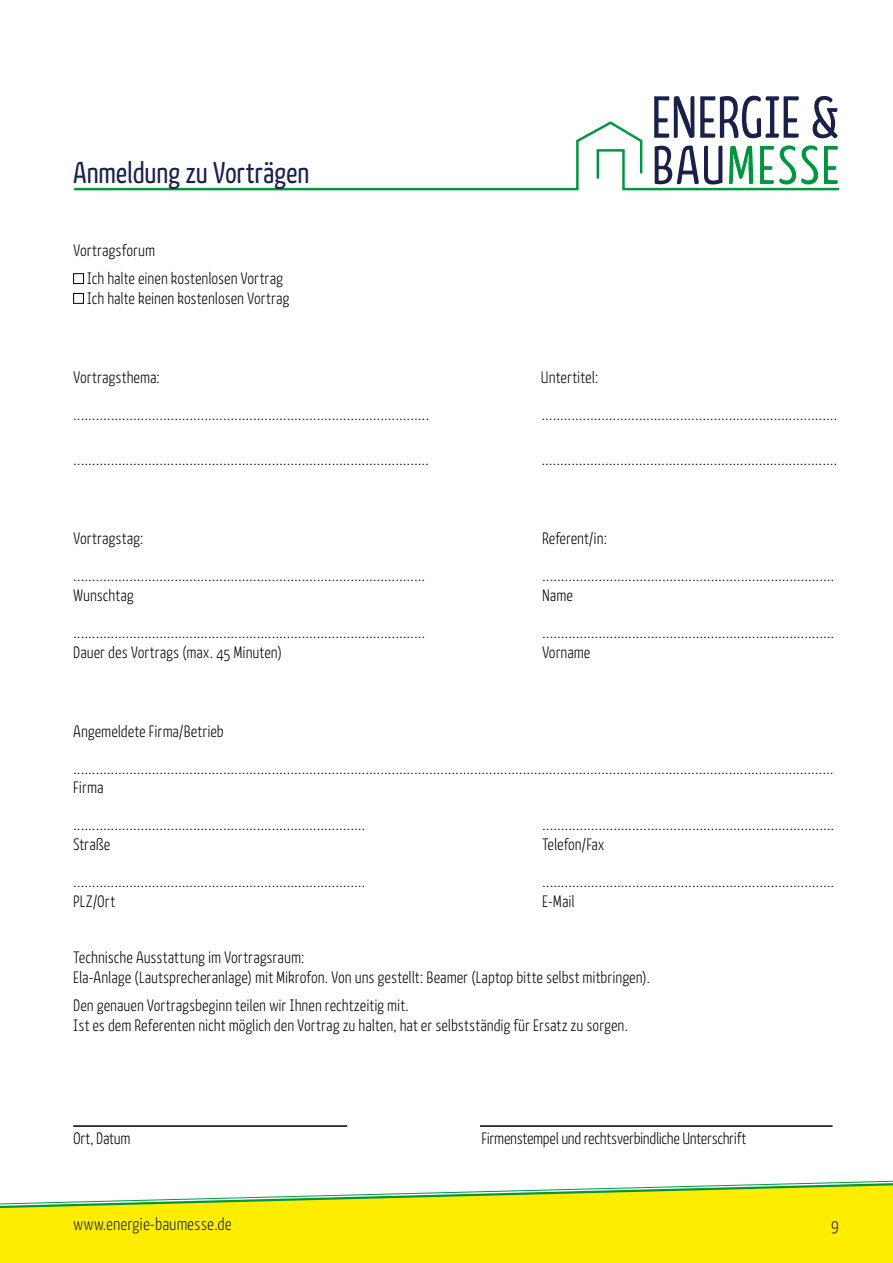
<style>
.page{position:relative;width:893px;height:1263px;background:#fff}
.page>*{position:absolute;margin:0;border:0;box-sizing:border-box;transform-origin:0 0}
.t1{font:59.1px "Kava Pro";letter-spacing:-.01em;color:#19204a}
.t2{font:54.3px "Kava Pro";letter-spacing:.02em;color:#00963f}
.t3{font:30px "Kava Pro";letter-spacing:-.005em;color:#19204a}
.t4{font:300 17.55px "Kava Pro";color:#19204a}
.t5{font:300 16.5px/19.8px "Kava Pro";color:#000}
.t6{font:300 16.5px "Kava Pro";letter-spacing:-.02em;color:#000}
.s1{color:#19204a}
</style>
<div class="page">
<svg style="left:0;top:1182px;width:893px;height:81px"></svg>
<svg style="left:74px;top:121px;width:766px;height:70px"></svg>
<div style="left:73px;top:273px;width:11px;height:11px;border:1px solid #000"></div>
<div style="left:73px;top:293px;width:11px;height:11px;border:1px solid #000"></div>
<hr style="left:73px;top:1125px;width:274px;height:2px;background:#000">
<hr style="left:480px;top:1125px;width:353px;height:2px;background:#000">
<h3 class="t3" style="left:73px;top:154px;width:238px">Anmeldung zu Vorträgen</h3>
<p class="t5" style="left:87px;top:235px;width:198px;line-height:28.3px;text-indent:-14px">Vortragsforum<br>Ich halte einen kostenlosen Vortrag</p>
<p class="t5" style="left:87px;top:287px;width:204px">Ich halte keinen kostenlosen Vortrag</p>
<h1 class="t1" style="left:651px;top:80px;width:191px">ENERGIE &amp;</h1>
<h2 class="t2" style="left:652px;top:131px;width:189px"><span class="s1">BAU</span>MESSE</h2>
<p class="t5" style="left:73px;top:367px;width:88px">Vortragsthema:</p>
<p class="t5" style="left:541px;top:367px;width:59px">Untertitel:</p>
<p class="t5" style="left:73px;top:404px;width:357px">...............................................................................................</p>
<p class="t5" style="left:541px;top:404px;width:297px">...............................................................................</p>
<p class="t5" style="left:73px;top:449px;width:357px">...............................................................................................</p>
<p class="t5" style="left:541px;top:449px;width:297px">...............................................................................</p>
<p class="t5" style="left:73px;top:528px;width:72px">Vortragstag:</p>
<p class="t5" style="left:73px;top:565px;width:354px">..............................................................................................<br>Wunschtag</p>
<p class="t5" style="left:73px;top:621px;width:354px">..............................................................................................<br>Dauer des Vortrags (max. 45 Minuten)</p>
<p class="t5" style="left:542px;top:528px;width:67px">Referent/in:</p>
<p class="t5" style="left:542px;top:565px;width:294px">..............................................................................<br>Name</p>
<p class="t5" style="left:542px;top:622px;width:294px">..............................................................................<br>Vorname</p>
<p class="t5" style="left:73px;top:720px;width:152px">Angemeldete Firma/Betrieb</p>
<p class="t5" style="left:73px;top:757px;width:762px">...........................................................................................................................................................................................................<br>Firma</p>
<p class="t5" style="left:73px;top:814px;width:294px">..............................................................................<br>Straße</p>
<p class="t5" style="left:73px;top:870px;width:294px">..............................................................................<br>PLZ/Ort</p>
<p class="t5" style="left:542px;top:814px;width:294px">..............................................................................<br>Telefon/Fax</p>
<p class="t5" style="left:542px;top:871px;width:294px">..............................................................................<br>E-Mail</p>
<p class="t5" style="left:73px;top:947px;width:578px">Technische Ausstattung im Vortragsraum:<br>Ela-Anlage (Lautsprecheranlage) mit Mikrofon. Von uns gestellt: Beamer (Laptop bitte selbst mitbringen).</p>
<p class="t5" style="left:73px;top:995px;width:556px">Den genauen Vortragsbeginn teilen wir Ihnen rechtzeitig mit.<br>Ist es dem Referenten nicht möglich den Vortrag zu halten, hat er selbstständig für Ersatz zu sorgen.</p>
<p class="t5" style="left:73px;top:1128px;width:59px">Ort, Datum</p>
<p class="t6" style="left:481px;top:1128px;width:266px">Firmenstempel und rechtsverbindliche Unterschrift</p>
<p class="t4" style="left:73px;top:1212px;width:160px">www.energie-baumesse.de</p>
<p class="t4" style="left:831px;top:1212px;width:9px">9</p>
</div>
